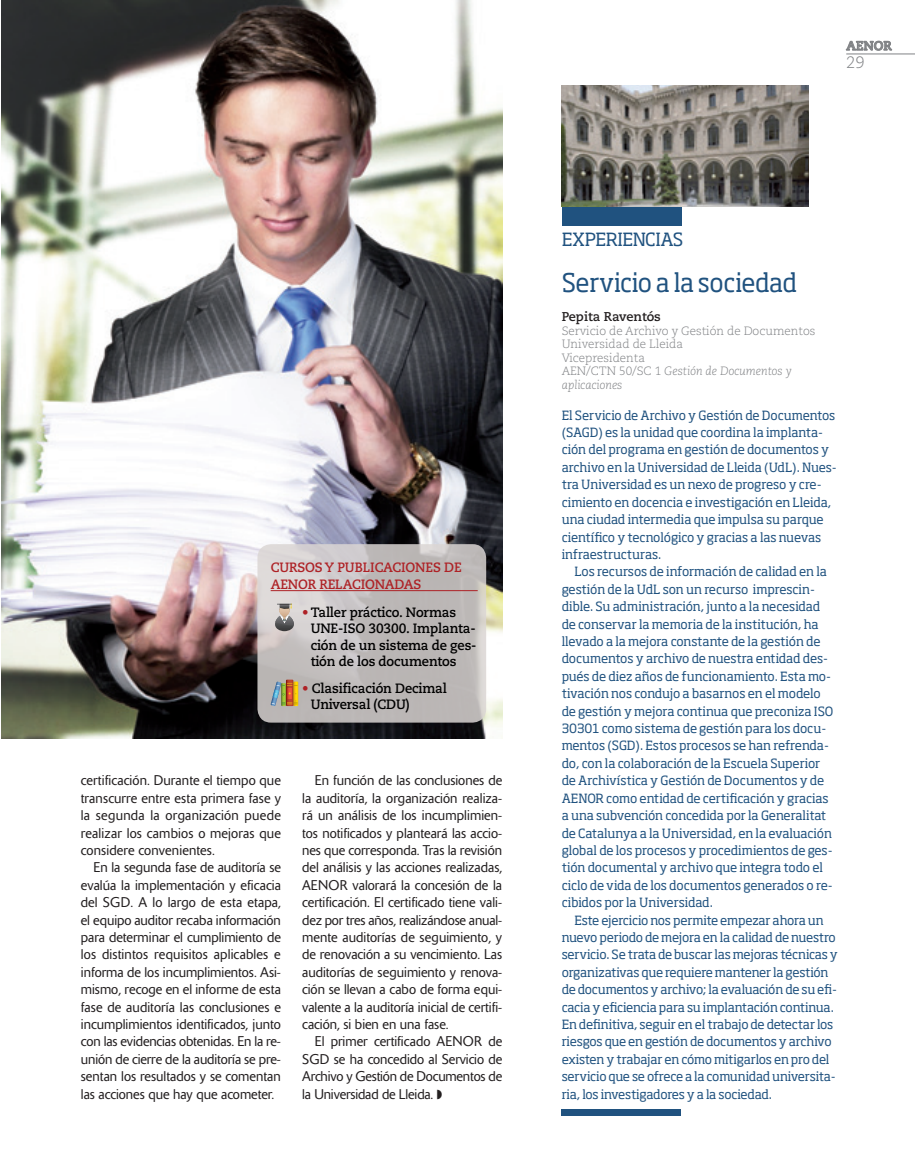
<style>
.page{position:relative;width:915px;height:1170px;background:#fff}
.page>*{position:absolute;margin:0;border:0;box-sizing:border-box;transform-origin:0 0}
.TITULO_EXPERIENCIAS{font:25.5px "Soho Std";letter-spacing:-.015em;color:#20527f;scale:.96 1}
.EPIGRAFE_EXPERIENCIA{font:18px "Soho Std";letter-spacing:-.025em;color:#20527f}
.t1{font:300 16.5px "Caecilia LT Std";color:#808285}
._04_TEXTO_CORRIDO{font:300 13.95px/17.4px "Delta";color:#231f20;text-align:justify}
.CARGO_OPINION{font:700 13.5px/16.5px "Caecilia LT Std";letter-spacing:-.01em;color:#000;scale:.96 1}
.CARGO_OPINION-2{font:700 13.5px/16.5px "Caecilia LT Std";letter-spacing:-.01em;color:#ae2226;scale:.96 1}
.NOMBRE_ART_EXPERIENC{font:700 12.75px "Caecilia LT Std";color:#231f20}
.t2{font:700 12.75px "Caecilia LT Std";color:#808285}
.TEXTO_EXPERIENCIAS{font:12.6px/17.4px "Soho Std";letter-spacing:-.015em;color:#20527f}
.CARGO_ART_EXPERIENCI{font:300 12px "Caecilia LT Std";color:#808285}
.CARGO_ART_EXPERIENCI-2{font:italic 300 12px/13.5px "Caecilia LT Std";color:#808285}
.s1{color:#ae2226}
.s2{font-style:normal}
</style>
<div class="page">
<svg style="left:846px;top:41px;width:45px;height:10px"></svg>
<hr style="left:846px;top:54px;width:68px;height:1px;background:#808285">
<img style="left:1px;top:0;width:501px;height:738px">
<div style="left:561px;top:1109px;width:119px;height:6px;background:#20527f"></div>
<img style="left:561px;top:85px;width:247px;height:122px">
<div style="left:562px;top:207px;width:119px;height:19px;background:#20527f"></div>
<svg style="left:257px;top:544px;width:229px;height:178px;background:#c3bebe"></svg>
<svg style="left:270px;top:679px;width:28px;height:27px"></svg>
<hr style="left:270px;top:590px;width:207px;height:1px;background:#ae2226">
<svg style="left:274px;top:603px;width:21px;height:28px"></svg>
<p class="t2" style="left:846px;top:38px;width:47px">AENOR</p>
<p class="t1" style="left:846px;top:53px;width:20px">29</p>
<p class="CARGO_OPINION-2" style="left:270px;top:559px;width:200px">CURSOS Y PUBLICACIONES DE<br>AENOR RELACIONADAS</p>
<p class="CARGO_OPINION" style="left:310px;top:604px;width:174px;text-indent:-9px"><span class="s1">•</span> Taller práctico. Normas<br>UNE-ISO 30300. Implanta&shy;ción de un sistema de ges&shy;tión de los documentos</p>
<p class="CARGO_OPINION" style="left:310px;top:680px;width:143px;text-indent:-9px"><span class="s1">•</span> Clasificación Decimal<br>Universal (CDU)</p>
<p class="_04_TEXTO_CORRIDO" style="left:81px;top:771px;width:201px">certificación. Durante el tiempo que transcurre entre esta primera fase y la segunda la organización puede realizar los cambios o mejoras que considere convenientes.</p>
<p class="_04_TEXTO_CORRIDO" style="left:81px;top:858px;width:202px;text-indent:13px">En la segunda fase de auditoría se evalúa la implementación y eficacia del SGD. A lo largo de esta etapa, el equipo auditor recaba información para determinar el cumplimiento de los distintos requisitos aplicables e informa de los incumplimientos. Asi&shy;mismo, recoge en el informe de esta fase de auditoría las conclusiones e incumplimientos identificados, junto con las evidencias obtenidas. En la re&shy;unión de cierre de la auditoría se pre&shy;sentan los resultados y se comentan las acciones que hay que acometer.</p>
<p class="_04_TEXTO_CORRIDO" style="left:302px;top:771px;width:201px;text-indent:13px">En función de las conclusiones de la auditoría, la organización realiza&shy;rá un análisis de los incumplimien&shy;tos notificados y planteará las accio&shy;nes que corresponda. Tras la revisión del análisis y las acciones realizadas, AENOR valorará la concesión de la certificación. El certificado tiene vali&shy;dez por tres años, realizándose anual&shy;mente auditorías de seguimiento, y de renovación a su vencimiento. Las auditorías de seguimiento y renova&shy;ción se llevan a cabo de forma equi&shy;valente a la auditoría inicial de certifi&shy;cación, si bien en una fase.</p>
<p class="_04_TEXTO_CORRIDO" style="left:302px;top:1032px;width:201px;text-indent:13px">El primer certificado AENOR de SGD se ha concedido al Servicio de Archivo y Gestión de Documentos de la Universidad de Lleida. ◗</p>
<p class="EPIGRAFE_EXPERIENCIA" style="left:561px;top:228px;width:123px">EXPERIENCIAS</p>
<p class="TITULO_EXPERIENCIAS" style="left:561px;top:266px;width:247px">Servicio a la sociedad</p>
<p class="NOMBRE_ART_EXPERIENC" style="left:561px;top:309px;width:101px">Pepita Raventós</p>
<p class="CARGO_ART_EXPERIENCI" style="left:561px;top:324px;width:255px">Servicio de Archivo y Gestión de Documentos</p>
<p class="CARGO_ART_EXPERIENCI" style="left:561px;top:337px;width:123px">Universidad de Lleida</p>
<p class="CARGO_ART_EXPERIENCI" style="left:561px;top:351px;width:85px">Vicepresidenta</p>
<p class="CARGO_ART_EXPERIENCI-2" style="left:561px;top:364px;width:231px"><span class="s2">AEN/CTN 50/SC 1</span> Gestión de Documentos y aplicaciones</p>
<p class="TEXTO_EXPERIENCIAS" style="left:561px;top:406px;width:276px">El Servicio de Archivo y Gestión de Documentos (SAGD) es la unidad que coordina la implanta&shy;ción del programa en gestión de documentos y archivo en la Universidad de Lleida (UdL). Nues&shy;tra Universidad es un nexo de progreso y cre&shy;cimiento en docencia e investigación en Lleida, una ciudad intermedia que impulsa su parque científico y tecnológico y gracias a las nuevas infraestructuras.</p>
<p class="TEXTO_EXPERIENCIAS" style="left:561px;top:563px;width:273px;text-indent:13px">Los recursos de información de calidad en la gestión de la UdL son un recurso imprescin&shy;dible. Su administración, junto a la necesidad de conservar la memoria de la institución, ha llevado a la mejora constante de la gestión de documentos y archivo de nuestra entidad des&shy;pués de diez años de funcionamiento. Esta mo&shy;tivación nos condujo a basarnos en el modelo de gestión y mejora continua que preconiza ISO 30301 como sistema de gestión para los docu&shy;mentos (SGD). Estos procesos se han refrenda&shy;do, con la colaboración de la Escuela Superior de Archivística y Gestión de Documentos y de AENOR como entidad de certificación y gracias a una subvención concedida por la Generalitat de Catalunya a la Universidad, en la evaluación global de los procesos y procedimientos de ges&shy;tión documental y archivo que integra todo el ciclo de vida de los documentos generados o re&shy;cibidos por la Universidad.</p>
<p class="TEXTO_EXPERIENCIAS" style="left:561px;top:911px;width:278px;text-indent:13px">Este ejercicio nos permite empezar ahora un nuevo periodo de mejora en la calidad de nuestro servicio. Se trata de buscar las mejoras técnicas y organizativas que requiere mantener la gestión de documentos y archivo; la evaluación de su efi&shy;cacia y eficiencia para su implantación continua.<br>En definitiva, seguir en el trabajo de detectar los riesgos que en gestión de documentos y archivo existen y trabajar en cómo mitigarlos en pro del servicio que se ofrece a la comunidad universita&shy;ria, los investigadores y a la sociedad.</p>
</div>
